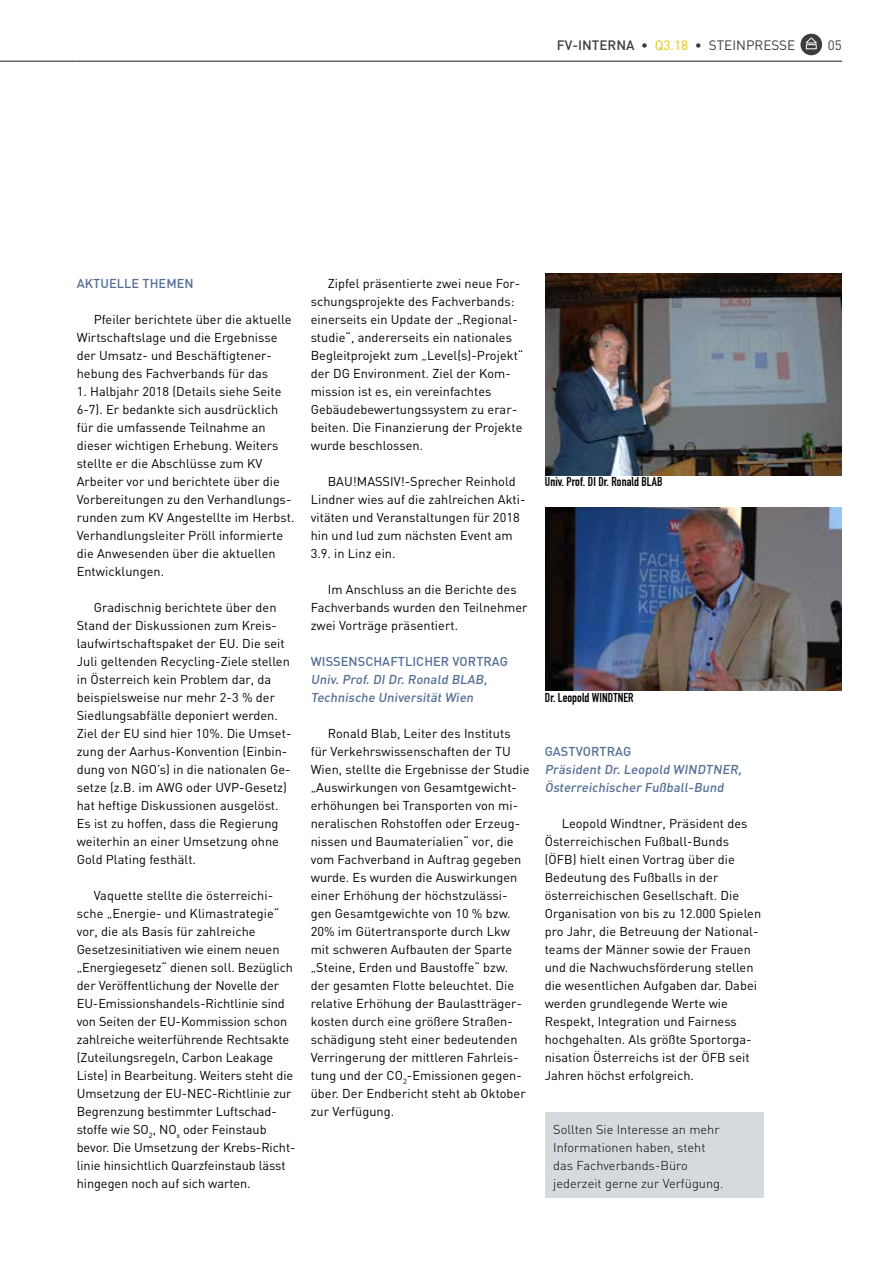
<style>
.page{position:relative;width:893px;height:1263px;background:#fff}
.page>*{position:absolute;margin:0;border:0;box-sizing:border-box;transform-origin:0 0}
.t1{font:13.5px "DIN";color:#3c3c3b}
.t2{font:12.75px/18px "DIN";letter-spacing:.005em;color:#000}
.t3{font:500 12.75px/18px "DIN";letter-spacing:.005em;color:#546e95}
.t4{font:300 12.75px/18px "DIN";letter-spacing:.005em;color:#000}
.t5{font:12.75px "DIN Engschrift Std";letter-spacing:.005em;color:#000}
.s1{font-weight:500}
.s2{color:#e3c50e}
</style>
<div class="page">
<div style="left:545px;top:1112px;width:219px;height:85px;background:#d5dadf"></div>
<hr style="left:0;top:61px;width:77px;height:1px;background:#3c3c3b">
<div style="left:800px;top:34px;width:22px;height:21px;background:#3c3c3b;border-radius:50%"></div>
<svg style="left:805px;top:37px;width:12px;height:13px"></svg>
<img style="left:545px;top:507px;width:296px;height:183px">
<img style="left:545px;top:273px;width:296px;height:202px">
<hr style="left:77px;top:61px;width:765px;height:1px;background:#3c3c3b">
<p class="t1" style="left:557px;top:37px;width:240px"><span class="s1">FV-INTERNA •</span> <span class="s2">Q3.18</span> • STEINPRESSE</p>
<p class="t1" style="left:828px;top:37px;width:16px">05</p>
<p class="t3" style="left:77px;top:274px;width:118px">AKTUELLE THEMEN</p>
<p class="t2" style="left:77px;top:310px;width:216px;text-indent:17px">Pfeiler berichtete über die aktuelle Wirtschaftslage und die Ergebnisse der Umsatz- und Beschäftigtener&shy;hebung des Fachverbands für das</p>
<p class="t2" style="left:77px;top:382px;width:219px">1. Halbjahr 2018 (Details siehe Seite 6-7). Er bedankte sich ausdrücklich für die umfassende Teilnahme an dieser wichtigen Erhebung. Weiters stellte er die Abschlüsse zum KV Arbeiter vor und berichtete über die Vorbereitungen zu den Verhandlungs&shy;runden zum KV Angestellte im Herbst.<br>Verhandlungsleiter Pröll informierte die Anwesenden über die aktuellen Entwicklungen.</p>
<p class="t2" style="left:77px;top:598px;width:216px;text-indent:17px">Gradischnig berichtete über den Stand der Diskussionen zum Kreis&shy;laufwirtschaftspaket der EU. Die seit Juli geltenden Recycling-Ziele stellen in Österreich kein Problem dar, da beispielsweise nur mehr 2-3 % der Siedlungsabfälle deponiert werden.<br>Ziel der EU sind hier 10%. Die Umset&shy;zung der Aarhus-Konvention (Einbin&shy;dung von NGO’s) in die nationalen Ge&shy;setze (z.B. im AWG oder UVP-Gesetz) hat heftige Diskussionen ausgelöst.<br>Es ist zu hoffen, dass die Regierung weiterhin an einer Umsetzung ohne Gold Plating festhält.</p>
<p class="t2" style="left:77px;top:886px;width:220px;text-indent:17px">Vaquette stellte die österreichi&shy;sche „Energie- und Klimastrategie“ vor, die als Basis für zahlreiche Gesetzesinitiativen wie einem neuen „Energiegesetz“ dienen soll. Bezüglich der Veröffentlichung der Novelle der EU-Emissionshandels-Richtlinie sind von Seiten der EU-Kommission schon zahlreiche weiterführende Rechtsakte (Zuteilungsregeln, Carbon Leakage Liste) in Bearbeitung. Weiters steht die Umsetzung der EU-NEC-Richtlinie zur Begrenzung bestimmter Luftschad&shy;stoffe wie SO<sub>2</sub>, NO<sub>x</sub> oder Feinstaub bevor. Die Umsetzung der Krebs-Richt&shy;linie hinsichtlich Quarzfeinstaub lässt hingegen noch auf sich warten.</p>
<p class="t2" style="left:311px;top:274px;width:214px;text-indent:17px">Zipfel präsentierte zwei neue For&shy;schungsprojekte des Fachverbands: einerseits ein Update der „Regional&shy;studie“, andererseits ein nationales Begleitprojekt zum „Level(s)-Projekt“ der DG Environment. Ziel der Kom&shy;mission ist es, ein vereinfachtes Gebäudebewertungssystem zu erar&shy;beiten. Die Finanzierung der Projekte wurde beschlossen.</p>
<p class="t2" style="left:311px;top:472px;width:216px;text-indent:17px">BAU!MASSIV!-Sprecher Reinhold<br>Lindner wies auf die zahlreichen Akti&shy;vitäten und Veranstaltungen für 2018 hin und lud zum nächsten Event am<br>3.9. in Linz ein.</p>
<p class="t2" style="left:311px;top:580px;width:218px;text-indent:17px">Im Anschluss an die Berichte des<br>Fachverbands wurden den Teilnehmer zwei Vorträge präsentiert.</p>
<p class="t3" style="left:311px;top:652px;width:199px">WISSENSCHAFTLICHER VORTRAG<br>Univ. Prof. DI Dr. Ronald BLAB,<br>Technische Universität Wien</p>
<p class="t2" style="left:311px;top:724px;width:220px;text-indent:17px">Ronald Blab, Leiter des Instituts für Verkehrswissenschaften der TU Wien, stellte die Ergebnisse der Studie „Auswirkungen von Gesamtgewicht&shy;erhöhungen bei Transporten von mi&shy;neralischen Rohstoffen oder Erzeug&shy;nissen und Baumaterialien“ vor, die vom Fachverband in Auftrag gegeben wurde. Es wurden die Auswirkungen einer Erhöhung der höchstzulässi&shy;gen Gesamtgewichte von 10 % bzw.<br>20% im Gütertransporte durch Lkw mit schweren Aufbauten der Sparte „Steine, Erden und Baustoffe“ bzw. der gesamten Flotte beleuchtet. Die relative Erhöhung der Baulastträger&shy;kosten durch eine größere Straßen&shy;schädigung steht einer bedeutenden Verringerung der mittleren Fahrleis&shy;tung und der CO<sub>2</sub>-Emissionen gegen&shy;über. Der Endbericht steht ab Oktober zur Verfügung.</p>
<p class="t5" style="left:545px;top:474px;width:119px">Univ. Prof. DI Dr. Ronald BLAB</p>
<p class="t5" style="left:545px;top:690px;width:90px">Dr. Leopold WINDTNER</p>
<p class="t3" style="left:545px;top:742px;width:201px">GASTVORTRAG<br>Präsident Dr. Leopold WINDTNER,<br>Österreichischer Fußball-Bund</p>
<p class="t2" style="left:545px;top:814px;width:218px;text-indent:17px">Leopold Windtner, Präsident des Österreichischen Fußball-Bunds (ÖFB) hielt einen Vortrag über die Bedeutung des Fußballs in der österreichischen Gesellschaft. Die Organisation von bis zu 12.000 Spielen pro Jahr, die Betreuung der National&shy;teams der Männer sowie der Frauen und die Nachwuchsförderung stellen die wesentlichen Aufgaben dar. Dabei werden grundlegende Werte wie Respekt, Integration und Fairness hochgehalten. Als größte Sportorga&shy;nisation Österreichs ist der ÖFB seit Jahren höchst erfolgreich.</p>
<p class="t4" style="left:553px;top:1120px;width:172px">Sollten Sie Interesse an mehr<br>Informationen haben, steht das Fachverbands-Büro jederzeit gerne zur Verfügung.</p>
</div>
